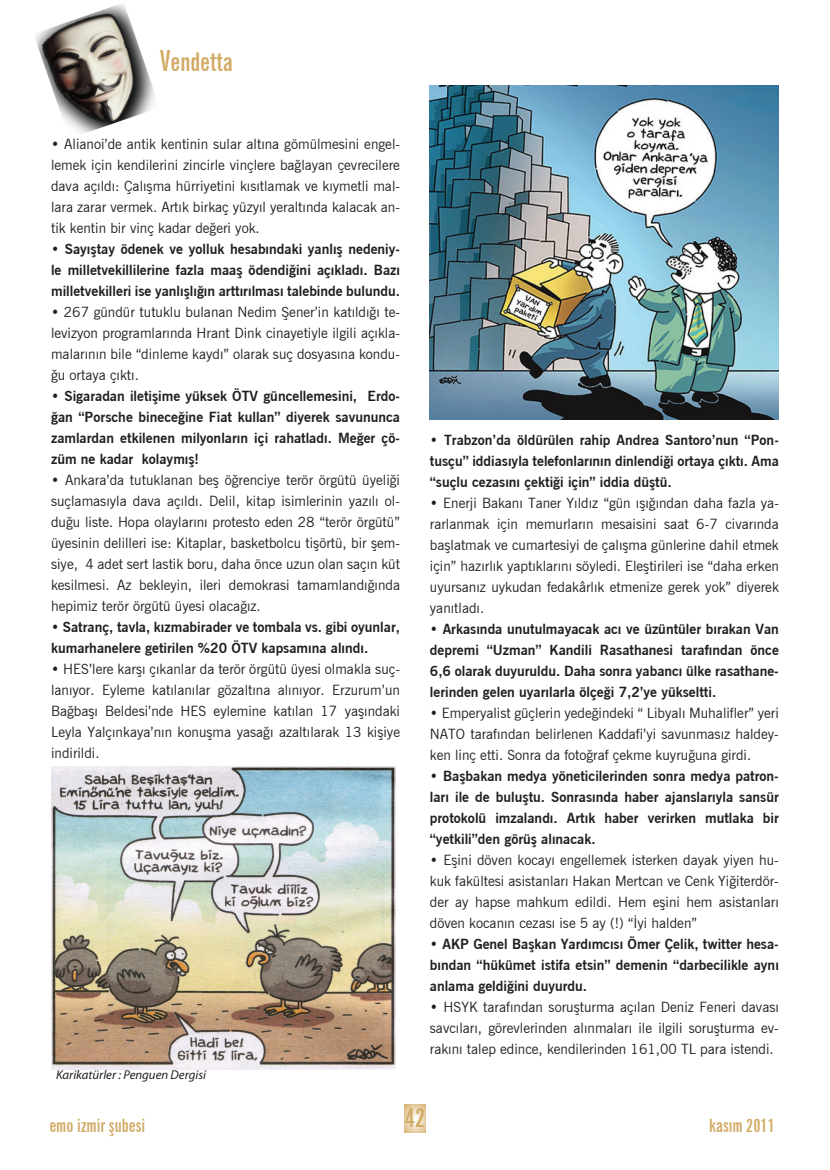
<style>
.page{position:relative;width:830px;height:1170px;background:#fff}
.page>*{position:absolute;margin:0;border:0;box-sizing:border-box;transform-origin:0 0}
.t1{font:700 extra-condensed 25.5px "News Gothic BT";color:#d2ab66}
.t2{font:700 extra-condensed 25.35px "News Gothic BT";color:#d2ab66}
.t3{font:700 extra-condensed 18px "News Gothic BT";color:#d2ab66}
.t4{font:13.95px/21px "News Gothic BT";color:#231f20;text-align:justify}
.t5{font:700 13.95px/21px "News Gothic BT";color:#231f20;text-align:justify}
.t6{font:italic 12.75px "Myriad Pro";color:#231f20}
.s1{font-size:28.5px}
.s2{font-weight:400}
</style>
<div class="page">
<svg style="left:404px;top:1104px;width:21px;height:28px"></svg>
<img style="left:35px;top:3px;width:120px;height:131px">
<img style="left:429px;top:85px;width:349px;height:334px">
<img style="left:51px;top:766px;width:344px;height:303px">
<h2 class="t2" style="left:160px;top:47px;width:75px"><span class="s1">V</span>endetta</h2>
<p class="t4" style="left:51px;top:134px;width:350px">• Alianoi’de antik kentinin sular altına gömülmesini engel&shy;lemek için kendilerini zincirle vinçlere bağlayan çevrecilere dava açıldı: Çalışma hürriyetini kısıtlamak ve kıymetli mal&shy;lara zarar vermek. Artık birkaç yüzyıl yeraltında kalacak an&shy;tik kentin bir vinç kadar değeri yok.</p>
<p class="t5" style="left:51px;top:238px;width:350px"><span class="s2">•</span> Sayıştay ödenek ve yolluk hesabındaki yanlış nedeniy&shy;le milletvekillilerine fazla maaş ödendiğini açıkladı. Bazı milletvekilleri ise yanlışlığın arttırılması talebinde bulundu.</p>
<p class="t4" style="left:51px;top:301px;width:350px">• 267 gündür tutuklu bulanan Nedim Şener’in katıldığı te&shy;levizyon programlarında Hrant Dink cinayetiyle ilgili açıkla&shy;malarının bile “dinleme kaydı” olarak suç dosyasına kondu&shy;ğu ortaya çıktı.</p>
<p class="t5" style="left:51px;top:385px;width:350px"><span class="s2">•</span> Sigaradan iletişime yüksek ÖTV güncellemesini, Erdo&shy;ğan “Porsche bineceğine Fiat kullan” diyerek savununca zamlardan etkilenen milyonların içi rahatladı. Meğer çö&shy;züm ne kadar kolaymış!</p>
<p class="t4" style="left:51px;top:469px;width:350px">• Ankara’da tutuklanan beş öğrenciye terör örgütü üyeliği suçlamasıyla dava açıldı. Delil, kitap isimlerinin yazılı ol&shy;duğu liste. Hopa olaylarını protesto eden 28 “terör örgütü” üyesinin delilleri ise: Kitaplar, basketbolcu tişörtü, bir şem&shy;siye, 4 adet sert lastik boru, daha önce uzun olan saçın küt kesilmesi. Az bekleyin, ileri demokrasi tamamlandığında hepimiz terör örgütü üyesi olacağız.</p>
<p class="t5" style="left:51px;top:616px;width:350px"><span class="s2">•</span> Satranç, tavla, kızmabirader ve tombala vs. gibi oyunlar, kumarhanelere getirilen %20 ÖTV kapsamına alındı.</p>
<p class="t4" style="left:51px;top:658px;width:350px">• HES’lere karşı çıkanlar da terör örgütü üyesi olmakla suç&shy;lanıyor. Eyleme katılanılar gözaltına alınıyor. Erzurum’un Bağbaşı Beldesi’nde HES eylemine katılan 17 yaşındaki Leyla Yalçınkaya’nın konuşma yasağı azaltılarak 13 kişiye indirildi.</p>
<p class="t6" style="left:56px;top:1067px;width:151px">Karikatürler : Penguen Dergisi</p>
<p class="t5" style="left:429px;top:429px;width:350px"><span class="s2">•</span> Trabzon’da öldürülen rahip Andrea Santoro’nun “Pon&shy;tusçu” iddiasıyla telefonlarının dinlendiği ortaya çıktı. Ama “suçlu cezasını çektiği için” iddia düştü.</p>
<p class="t4" style="left:429px;top:492px;width:350px">• Enerji Bakanı Taner Yıldız “gün ışığından daha fazla ya&shy;rarlanmak için memurların mesaisini saat 6-7 civarında başlatmak ve cumartesiyi de çalışma günlerine dahil etmek için” hazırlık yaptıklarını söyledi. Eleştirileri ise “daha erken uyursanız uykudan fedakârlık etmenize gerek yok” diyerek yanıtladı.</p>
<p class="t5" style="left:429px;top:618px;width:350px"><span class="s2">•</span> Arkasında unutulmayacak acı ve üzüntüler bırakan Van depremi “Uzman” Kandili Rasathanesi tarafından önce 6,6 olarak duyuruldu. Daha sonra yabancı ülke rasathane&shy;lerinden gelen uyarılarla ölçeği 7,2’ye yükseltti.</p>
<p class="t4" style="left:429px;top:702px;width:350px">• Emperyalist güçlerin yedeğindeki “ Libyalı Muhalifler” yeri NATO tarafından belirlenen Kaddafi’yi savunmasız haldey&shy;ken linç etti. Sonra da fotoğraf çekme kuyruğuna girdi.</p>
<p class="t5" style="left:429px;top:765px;width:350px"><span class="s2">•</span> Başbakan medya yöneticilerinden sonra medya patron&shy;ları ile de buluştu. Sonrasında haber ajanslarıyla sansür protokolü imzalandı. Artık haber verirken mutlaka bir “yetkili”den görüş alınacak.</p>
<p class="t4" style="left:429px;top:849px;width:350px">• Eşini döven kocayı engellemek isterken dayak yiyen hu&shy;kuk fakültesi asistanları Hakan Mertcan ve Cenk Yiğiterdör&shy;der ay hapse mahkum edildi. Hem eşini hem asistanları döven kocanın cezası ise 5 ay (!) “İyi halden”</p>
<p class="t5" style="left:429px;top:933px;width:350px"><span class="s2">•</span> AKP Genel Başkan Yardımcısı Ömer Çelik, twitter hesa&shy;bından “hükümet istifa etsin” demenin “darbecilikle aynı anlama geldiğini duyurdu.</p>
<p class="t4" style="left:429px;top:996px;width:350px">• HSYK tarafından soruşturma açılan Deniz Feneri davası savcıları, görevlerinden alınmaları ile ilgili soruşturma ev&shy;rakını talep edince, kendilerinden 161,00 TL para istendi.</p>
<p class="t3" style="left:49px;top:1114px;width:97px">emo izmir şubesi</p>
<h1 class="t1" style="left:404px;top:1102px;width:22px">42</h1>
<p class="t3" style="left:708px;top:1114px;width:67px">kasım 2011</p>
</div>
